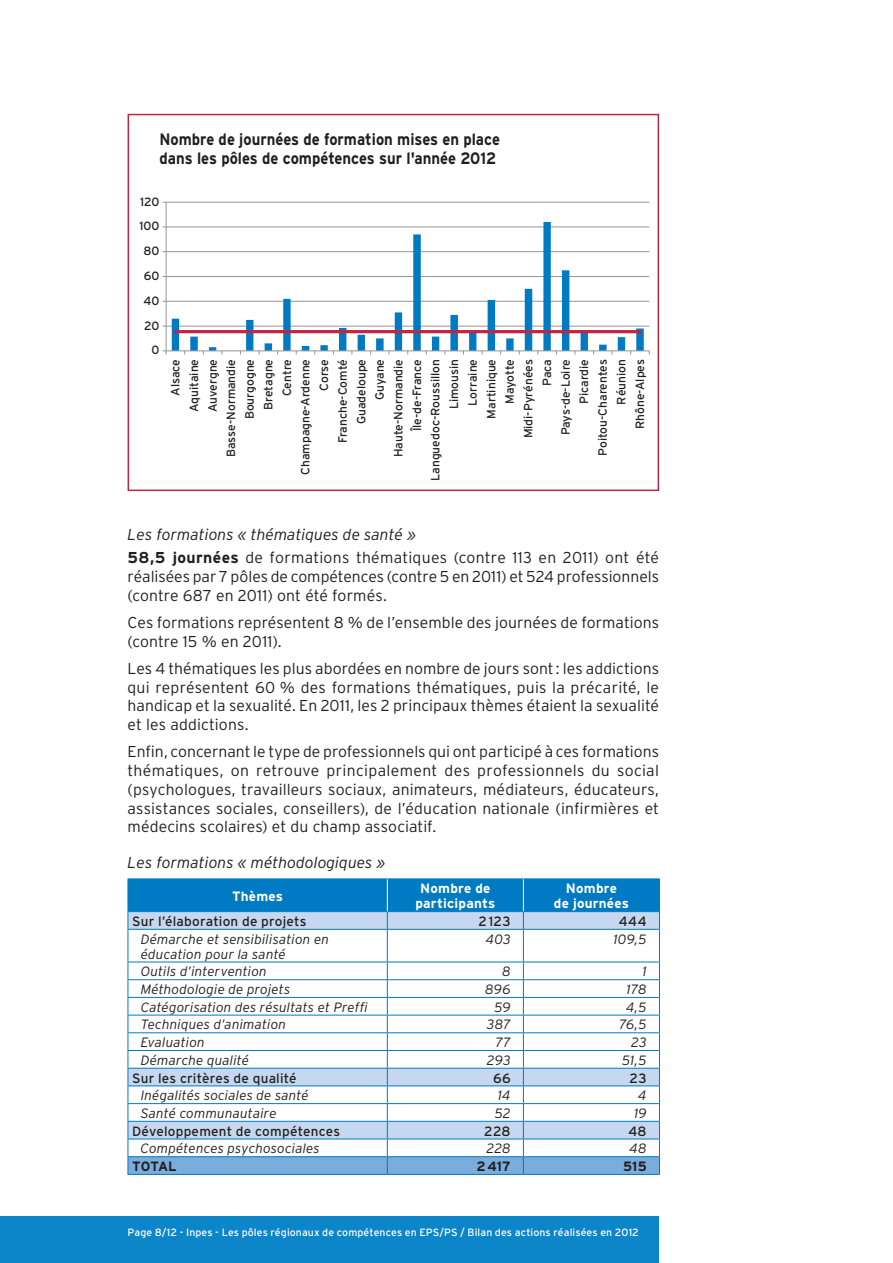
<style>
.page{position:relative;width:893px;height:1263px;background:#fff}
.page>*{position:absolute;margin:0;border:0;box-sizing:border-box;transform-origin:0 0}
.t1{font:700 16.5px/19.5px "Interstate";color:#231f20;scale:.9 1}
.t2{font:300 15.75px/18.8px "Interstate";letter-spacing:.005em;color:#231f20}
.t3{font:italic 300 15.75px "Interstate";color:#231f20}
.t4{font:italic 300 13.5px/15px "Interstate";letter-spacing:.01em;color:#231f20}
.t5{font:13.5px "Interstate";letter-spacing:.015em;color:#231f20}
.t6{font:700 13.5px/15px "Interstate";letter-spacing:.015em;color:#fff;text-align:center}
.t7{font:700 13.5px "Interstate";letter-spacing:.005em;color:#231f20}
.t8{font:12px/18.6px "Interstate";color:#231f20;text-align:right}
.t9{font:10.5px "Interstate";letter-spacing:.01em;color:#fff}
.s1{font-style:italic}
.s2{font-weight:700}
</style>
<div class="page">
<div style="left:0;top:1216px;width:659px;height:47px;background:#0c86c9"></div>
<hr style="left:166px;top:326px;width:483px;height:1px;background:#939598">
<hr style="left:166px;top:301px;width:483px;height:1px;background:#939598">
<hr style="left:166px;top:276px;width:483px;height:1px;background:#939598">
<hr style="left:166px;top:251px;width:483px;height:1px;background:#939598">
<hr style="left:166px;top:227px;width:483px;height:1px;background:#939598">
<hr style="left:166px;top:202px;width:483px;height:1px;background:#939598">
<svg style="left:172px;top:222px;width:472px;height:129px"></svg>
<hr style="left:166px;top:202px;width:1px;height:149px;background:#939598">
<hr style="left:166px;top:351px;width:483px;height:1px;background:#939598">
<hr style="left:175px;top:330px;width:465px;height:3px;background:#bf2643">
<div style="left:128px;top:114px;width:531px;height:377px;border:2px solid #bf2643"></div>
<svg style="left:129px;top:930px;width:530px;height:32px"></svg>
<hr style="left:128px;top:878px;width:259px;height:1px;background:#007ac2">
<hr style="left:387px;top:878px;width:136px;height:1px;background:#007ac2">
<hr style="left:523px;top:878px;width:137px;height:1px;background:#007ac2">
<svg style="left:128px;top:879px;width:532px;height:50px;background:#4299d1"></svg>
<hr style="left:128px;top:929px;width:259px;height:1px;background:#007ac2">
<hr style="left:128px;top:930px;width:1px;height:32px;background:#007ac2">
<hr style="left:387px;top:929px;width:136px;height:1px;background:#007ac2">
<hr style="left:387px;top:930px;width:1px;height:32px;background:#007ac2">
<hr style="left:523px;top:929px;width:137px;height:1px;background:#007ac2">
<hr style="left:523px;top:930px;width:1px;height:32px;background:#007ac2">
<hr style="left:659px;top:930px;width:1px;height:32px;background:#007ac2">
<hr style="left:128px;top:1174px;width:259px;height:1px;background:#007ac2">
<hr style="left:387px;top:1174px;width:136px;height:1px;background:#007ac2">
<hr style="left:523px;top:1174px;width:137px;height:1px;background:#007ac2">
<hr style="left:387px;top:879px;width:1px;height:32px;background:#fff">
<hr style="left:523px;top:879px;width:1px;height:32px;background:#fff">
<svg style="left:128px;top:962px;width:532px;height:212px"></svg>
<hr style="left:523px;top:1138px;width:137px;height:1px;background:#007ac2">
<p class="t1" style="left:159px;top:129px;width:380px">Nombre de journées de formation mises en place dans les pôles de compétences sur l'année 2012</p>
<p class="t8" style="left:140px;top:192px;width:21px">120</p>
<p class="t8" style="left:139px;top:217px;width:21px">100</p>
<p class="t8" style="left:143px;top:241px;width:17px">80</p>
<p class="t8" style="left:144px;top:266px;width:17px">60</p>
<p class="t8" style="left:144px;top:291px;width:17px">40</p>
<p class="t8" style="left:144px;top:316px;width:17px">20</p>
<p class="t8" style="left:152px;top:341px;width:9px">0</p>
<p class="t8" style="left:166px;top:481px;width:123px;rotate:-90deg">Alsace<br>Aquitaine<br>Auvergne<br>Basse-Normandie<br>Bourgogne<br>Bretagne<br>Centre<br>Champagne-Ardenne<br>Corse<br>Franche-Comté<br>Guadeloupe<br>Guyane<br>Haute-Normandie<br>Île-de-France<br>Languedoc-Roussillon<br>Limousin<br>Lorraine<br>Martinique<br>Mayotte<br>Midi-Pyrénées<br>Paca<br>Pays-de-Loire<br>Picardie<br>Poitou-Charentes<br>Réunion<br>Rhône-Alpes</p>
<p class="t2" style="left:128px;top:523px;width:533px;line-height:23px"><span class="s1">Les formations « thématiques de santé »<br></span><span class="s2">58,5 journées</span> de formations thématiques (contre 113 en 2011) ont été</p>
<p class="t2" style="left:128px;top:567px;width:533px">réalisées par 7 pôles de compétences (contre 5 en 2011) et 524 professionnels (contre 687 en 2011) ont été formés.</p>
<p class="t2" style="left:128px;top:613px;width:533px">Ces formations représentent 8 % de l’ensemble des journées de formations (contre 15 % en 2011).</p>
<p class="t2" style="left:128px;top:659px;width:533px;text-align:justify">Les 4 thématiques les plus abordées en nombre de jours sont: les addictions qui représentent 60 % des formations thématiques, puis la précarité, le handicap et la sexualité. En 2011, les 2 principaux thèmes étaient la sexualité et les addictions.</p>
<p class="t2" style="left:128px;top:742px;width:533px;text-align:justify">Enfin, concernant le type de professionnels qui ont participé à ces formations thématiques, on retrouve principalement des professionnels du social (psychologues, travailleurs sociaux, animateurs, médiateurs, éducateurs, assistances sociales, conseillers), de l’éducation nationale (infirmières et médecins scolaires) et du champ associatif.</p>
<p class="t3" style="left:128px;top:854px;width:260px">Les formations « méthodologiques »</p>
<p class="t6" style="left:232px;top:888px;width:52px">Thèmes</p>
<p class="t6" style="left:415px;top:881px;width:81px">Nombre de participants</p>
<p class="t6" style="left:554px;top:881px;width:77px">Nombre<br>de journées</p>
<p class="t5" style="left:132px;top:913px;width:176px">Sur l’élaboration de projets</p>
<p class="t5" style="left:478px;top:913px;width:34px">2123</p>
<p class="t5" style="left:619px;top:913px;width:29px">444</p>
<p class="t4" style="left:141px;top:931px;width:190px">Démarche et sensibilisation en éducation pour la santé</p>
<p class="t4" style="left:486px;top:931px;width:26px">403</p>
<p class="t4" style="left:613px;top:931px;width:35px">109,5</p>
<p class="t4" style="left:141px;top:964px;width:128px">Outils d’intervention</p>
<p class="t4" style="left:502px;top:964px;width:10px">8</p>
<p class="t4" style="left:642px;top:964px;width:6px">1</p>
<p class="t4" style="left:141px;top:982px;width:151px">Méthodologie de projets</p>
<p class="t4" style="left:485px;top:982px;width:27px">896</p>
<p class="t4" style="left:626px;top:982px;width:22px">178</p>
<p class="t4" style="left:141px;top:999px;width:229px">Catégorisation des résultats et Preffi</p>
<p class="t4" style="left:494px;top:999px;width:18px">59</p>
<p class="t4" style="left:626px;top:999px;width:22px">4,5</p>
<p class="t4" style="left:141px;top:1017px;width:147px">Techniques d’animation</p>
<p class="t4" style="left:487px;top:1017px;width:25px">387</p>
<p class="t4" style="left:619px;top:1017px;width:29px">76,5</p>
<p class="t4" style="left:141px;top:1035px;width:66px">Evaluation</p>
<p class="t4" style="left:495px;top:1035px;width:17px">77</p>
<p class="t4" style="left:631px;top:1035px;width:17px">23</p>
<p class="t4" style="left:141px;top:1052px;width:110px">Démarche qualité</p>
<p class="t4" style="left:487px;top:1052px;width:25px">293</p>
<p class="t4" style="left:622px;top:1052px;width:26px">51,5</p>
<p class="t5" style="left:132px;top:1070px;width:166px">Sur les critères de qualité</p>
<p class="t5" style="left:493px;top:1070px;width:19px">66</p>
<p class="t5" style="left:630px;top:1070px;width:19px">23</p>
<p class="t4" style="left:141px;top:1088px;width:170px">Inégalités sociales de santé</p>
<p class="t4" style="left:498px;top:1088px;width:14px">14</p>
<p class="t4" style="left:638px;top:1088px;width:10px">4</p>
<p class="t4" style="left:141px;top:1105px;width:137px">Santé communautaire</p>
<p class="t4" style="left:495px;top:1105px;width:17px">52</p>
<p class="t4" style="left:634px;top:1105px;width:14px">19</p>
<p class="t5" style="left:132px;top:1123px;width:209px">Développement de compétences</p>
<p class="t5" style="left:484px;top:1123px;width:28px">228</p>
<p class="t5" style="left:628px;top:1123px;width:20px">48</p>
<p class="t4" style="left:141px;top:1141px;width:181px">Compétences psychosociales</p>
<p class="t4" style="left:486px;top:1141px;width:26px">228</p>
<p class="t4" style="left:629px;top:1141px;width:19px">48</p>
<p class="t7" style="left:132px;top:1159px;width:46px">TOTAL</p>
<p class="t7" style="left:476px;top:1159px;width:36px">2417</p>
<p class="t7" style="left:623px;top:1159px;width:25px">515</p>
<p class="t9" style="left:128px;top:1227px;width:513px">Page 8/12 - Inpes - Les pôles régionaux de compétences en EPS/PS / Bilan des actions réalisées en 2012</p>
</div>
